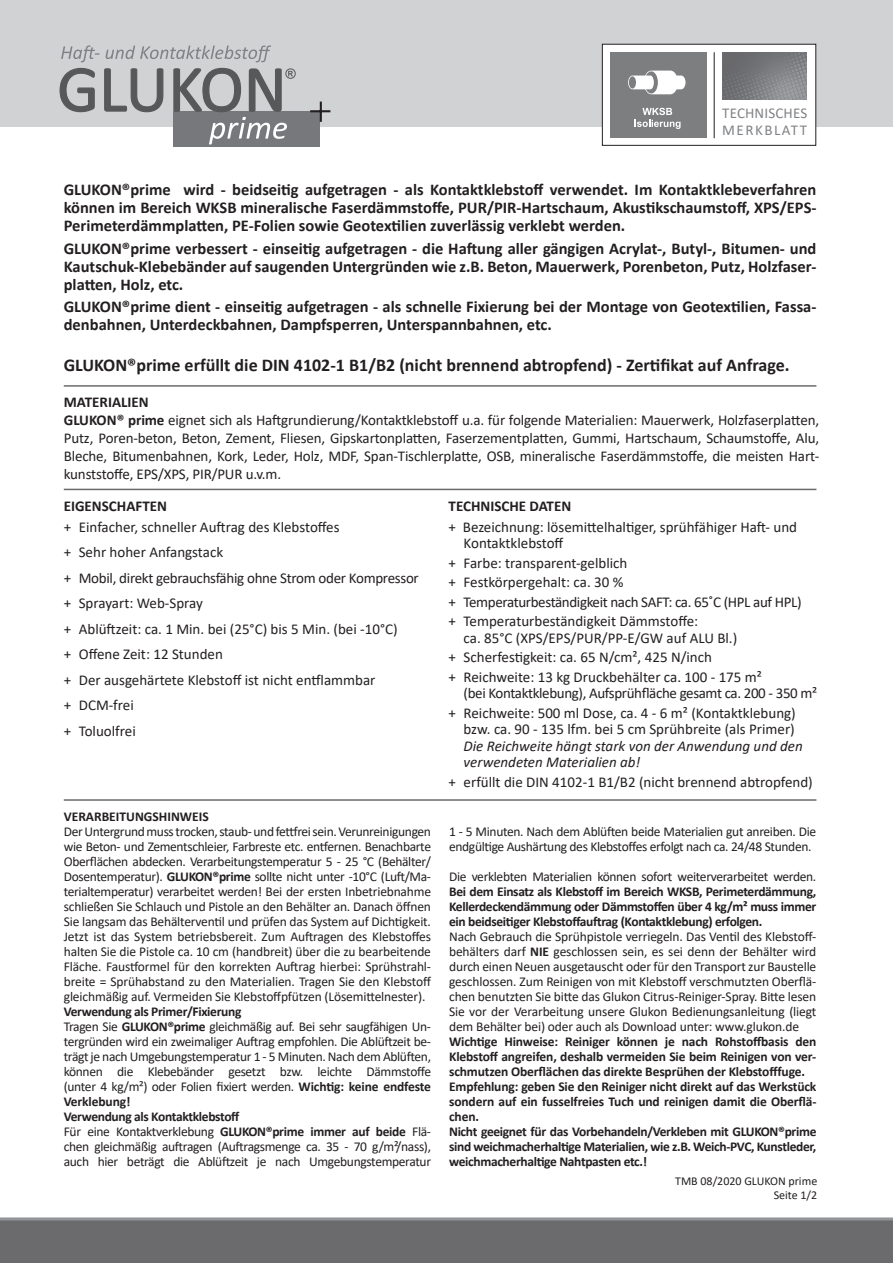
<style>
.page{position:relative;width:893px;height:1263px;background:#fff}
.page>*{position:absolute;margin:0;border:0;box-sizing:border-box;transform-origin:0 0}
.t1{font:700 18px "Calibri";color:#231f20}
.t2{font:700 16.5px/18px "Calibri";color:#231f20;text-align:justify}
.t3{font:15px/25.5px "Calibri";letter-spacing:-.01em;color:#231f20}
.t4{font:italic 15px/16.5px "Calibri";color:#231f20}
.t5{font:700 15px "Calibri";color:#231f20}
.t6{font:15px/16.8px "Calibri";letter-spacing:.01em;color:#808285}
.t7{font:13.5px/15px "Calibri";letter-spacing:-.025em;color:#231f20;text-align:justify}
.t8{font:700 13.5px/15px "Calibri";letter-spacing:-.015em;color:#231f20;text-align:justify}
.t9{font:12px/14.4px "Calibri";color:#231f20;text-align:right}
.s1{font-weight:700}
</style>
<div class="page">
<div style="left:0;top:0;width:893px;height:127px;background:#d1d2d4"></div>
<hr style="left:64px;top:385px;width:752px;height:2px;background:#6b6b6e">
<hr style="left:64px;top:489px;width:752px;height:1px;background:#6b6b6e">
<hr style="left:64px;top:799px;width:752px;height:2px;background:#6b6b6e">
<div style="left:173px;top:111px;width:147px;height:36px;background:#76787b"></div>
<hr style="left:320px;top:102px;width:2px;height:20px;background:#231f20">
<hr style="left:310px;top:110px;width:20px;height:2px;background:#231f20">
<svg style="left:60px;top:45px;width:236px;height:99px"></svg>
<div style="left:0;top:1220px;width:893px;height:43px;background:#6b6b6e"></div>
<hr style="left:0;top:1217px;width:893px;height:3px;background:#939598">
<div style="left:602px;top:44px;width:214px;height:101px;background:#fff"></div>
<div style="left:602px;top:44px;width:214px;height:102px;border:1px solid #231f20"></div>
<hr style="left:714px;top:52px;width:1px;height:86px;background:#231f20">
<img style="left:722px;top:53px;width:85px;height:46px">
<div style="left:610px;top:52px;width:96px;height:86px;background:#7c7e7f"></div>
<svg style="left:628px;top:71px;width:57px;height:23px"></svg>
<svg style="left:635px;top:108px;width:46px;height:21px"></svg>
<p class="t6" style="left:722px;top:105px;width:87px">TECHNISCHES<br>MERKBLATT</p>
<p class="t2" style="left:64px;top:181px;width:754px">GLUKON®prime wird - beidseitig aufgetragen - als Kontaktklebstoff verwendet. Im Kontaktklebeverfahren können im Bereich WKSB mineralische Faserdämmstoffe, PUR/PIR-Hartschaum, Akustikschaumstoff, XPS/EPS-Perimeterdämmplatten, PE-Folien sowie Geotextilien zuverlässig verklebt werden.</p>
<p class="t2" style="left:64px;top:239px;width:754px">GLUKON®prime verbessert - einseitig aufgetragen - die Haftung aller gängigen Acrylat-, Butyl-, Bitumen- und Kautschuk-Klebebänder auf saugenden Untergründen wie z.B. Beton, Mauerwerk, Porenbeton, Putz, Holzfaser&shy;platten, Holz, etc.</p>
<p class="t2" style="left:64px;top:298px;width:754px">GLUKON®prime dient - einseitig aufgetragen - als schnelle Fixierung bei der Montage von Geotextilien, Fassa&shy;denbahnen, Unterdeckbahnen, Dampfsperren, Unterspannbahnen, etc.</p>
<h1 class="t1" style="left:64px;top:352px;width:727px">GLUKON®prime erfüllt die DIN 4102-1 B1/B2 (nicht brennend abtropfend) - Zertifikat auf Anfrage.</h1>
<p class="t3" style="left:64px;top:393px;width:757px;line-height:18px"><span class="s1">MATERIALIEN<br>GLUKON® prime</span> eignet sich als Haftgrundierung/Kontaktklebstoff u.a. für folgende Materialien: Mauerwerk, Holzfaserplatten, Putz, Poren-beton, Beton, Zement, Fliesen, Gipskartonplatten, Faserzementplatten, Gummi, Hartschaum, Schaumstoffe, Alu, Bleche, Bitumenbahnen, Kork, Leder, Holz, MDF, Span-Tischlerplatte, OSB, mineralische Faserdämmstoffe, die meisten Hart&shy;kunststoffe, EPS/XPS, PIR/PUR u.v.m.</p>
<p class="t5" style="left:64px;top:495px;width:105px">EIGENSCHAFTEN</p>
<p class="t3" style="left:64px;top:514px;width:357px">+ Einfacher, schneller Auftrag des Klebstoffes<br>+ Sehr hoher Anfangstack<br>+ Mobil, direkt gebrauchsfähig ohne Strom oder Kompressor + Sprayart: Web-Spray<br>+ Ablüftzeit: ca. 1 Min. bei (25°C) bis 5 Min. (bei -10°C)<br>+ Offene Zeit: 12 Stunden<br>+ Der ausgehärtete Klebstoff ist nicht entflammbar<br>+ DCM-frei<br>+ Toluolfrei</p>
<p class="t8" style="left:64px;top:809px;width:146px">VERARBEITUNGSHINWEIS</p>
<p class="t7" style="left:64px;top:824px;width:369px">Der Untergrund muss trocken, staub- und fettfrei sein. Verunreinigungen wie Beton- und Zementschleier, Farbreste etc. entfernen. Benachbarte Oberflächen abdecken. Verarbeitungstemperatur 5 - 25 °C (Behälter/ Dosentemperatur). <span class="s1">GLUKON®prime</span> sollte nicht unter -10°C (Luft/Ma&shy;terialtemperatur) verarbeitet werden! Bei der ersten Inbetriebnahme schließen Sie Schlauch und Pistole an den Behälter an. Danach öffnen Sie langsam das Behälterventil und prüfen das System auf Dichtigkeit.<br>Jetzt ist das System betriebsbereit. Zum Auftragen des Klebstoffes halten Sie die Pistole ca. 10 cm (handbreit) über die zu bearbeitende Fläche. Faustformel für den korrekten Auftrag hierbei: Sprühstrahl&shy;breite = Sprühabstand zu den Materialien. Tragen Sie den Klebstoff gleichmäßig auf. Vermeiden Sie Klebstoffpfützen (Lösemittelnester).</p>
<p class="t7" style="left:64px;top:1003px;width:369px;text-align:left"><span class="s1">Verwendung als Primer/Fixierung<br></span>Tragen Sie <span class="s1">GLUKON®prime</span> gleichmäßig auf. Bei sehr saugfähigen Un&shy;tergründen wird ein zweimaliger Auftrag empfohlen. Die Ablüftzeit be&shy;trägt je nach Umgebungstemperatur 1 - 5 Minuten. Nach dem Ablüften, können die Klebebänder gesetzt bzw. leichte Dämmstoffe (unter 4 kg/m²) oder Folien fixiert werden. <span class="s1">Wichtig: keine endfeste Verklebung!<br>Verwendung als Kontaktklebstoff<br></span>Für eine Kontaktverklebung <span class="s1">GLUKON®prime immer auf beide</span> Flä&shy;chen gleichmäßig auftragen (Auftragsmenge ca. 35 - 70 g/m²/nass), auch hier beträgt die Ablüftzeit je nach Umgebungstemperatur</p>
<p class="t5" style="left:449px;top:495px;width:124px">TECHNISCHE DATEN</p>
<p class="t3" style="left:464px;top:518px;width:335px;line-height:16.5px;text-indent:-15px">+ Bezeichnung: lösemittelhaltiger, sprühfähiger Haft- und<br>Kontaktklebstoff</p>
<p class="t3" style="left:449px;top:553px;width:354px;line-height:19.5px">+ Farbe: transparent-gelblich<br>+ Festkörpergehalt: ca. 30 %<br>+ Temperaturbeständigkeit nach SAFT: ca. 65˚C (HPL auf HPL) + Temperaturbeständigkeit Dämmstoffe:</p>
<p class="t3" style="left:449px;top:628px;width:315px;line-height:19.5px;text-indent:15px">ca. 85°C (XPS/EPS/PUR/PP-E/GW auf ALU Bl.)<br>+ Scherfestigkeit: ca. 65 N/cm², 425 N/inch<br>+ Reichweite: 13 kg Druckbehälter ca. 100 - 175 m²</p>
<p class="t3" style="left:449px;top:683px;width:370px;line-height:19.5px;text-indent:15px">(bei Kontaktklebung), Aufsprühfläche gesamt ca. 200 - 350 m² + Reichweite: 500 ml Dose, ca. 4 - 6 m² (Kontaktklebung)</p>
<p class="t3" style="left:464px;top:716px;width:333px">bzw. ca. 90 - 135 lfm. bei 5 cm Sprühbreite (als Primer)</p>
<p class="t4" style="left:464px;top:737px;width:341px">Die Reichweite hängt stark von der Anwendung und den verwendeten Materialien ab!</p>
<p class="t3" style="left:449px;top:769px;width:366px">+ erfüllt die DIN 4102-1 B1/B2 (nicht brennend abtropfend)</p>
<p class="t7" style="left:449px;top:823px;width:369px">1 - 5 Minuten. Nach dem Ablüften beide Materialien gut anreiben. Die endgültige Aushärtung des Klebstoffes erfolgt nach ca. 24/48 Stunden.</p>
<p class="t7" style="left:449px;top:868px;width:369px">Die verklebten Materialien können sofort weiterverarbeitet werden.</p>
<p class="t8" style="left:449px;top:884px;width:369px">Bei dem Einsatz als Klebstoff im Bereich WKSB, Perimeterdämmung, Kellerdeckendämmung oder Dämmstoffen über 4 kg/m² muss immer ein beidseitiger Klebstoffauftrag (Kontaktklebung) erfolgen.</p>
<p class="t7" style="left:449px;top:928px;width:369px">Nach Gebrauch die Sprühpistole verriegeln. Das Ventil des Klebstoff&shy;behälters darf <span class="s1">NIE</span> geschlossen sein, es sei denn der Behälter wird durch einen Neuen ausgetauscht oder für den Transport zur Baustelle geschlossen. Zum Reinigen von mit Klebstoff verschmutzten Oberflä&shy;chen benutzten Sie bitte das Glukon Citrus-Reiniger-Spray. Bitte lesen Sie vor der Verarbeitung unsere Glukon Bedienungsanleitung (liegt dem Behälter bei) oder auch als Download unter: www.glukon.de</p>
<p class="t8" style="left:449px;top:1034px;width:369px;text-align:left">Wichtige Hinweise: Reiniger können je nach Rohstoffbasis den Klebstoff angreifen, deshalb vermeiden Sie beim Reinigen von ver&shy;schmutzen Oberflächen das direkte Besprühen der Klebstofffuge.<br>Empfehlung: geben Sie den Reiniger nicht direkt auf das Werkstück sondern auf ein fusselfreies Tuch und reinigen damit die Oberflä&shy;chen.<br>Nicht geeignet für das Vorbehandeln/Verkleben mit GLUKON®prime sind weichmacherhaltige Materialien, wie z.B. Weich-PVC, Kunstleder, weichmacherhaltige Nahtpasten etc.!</p>
<p class="t9" style="left:675px;top:1173px;width:144px">TMB 08/2020 GLUKON prime<br>Seite 1/2</p>
</div>
